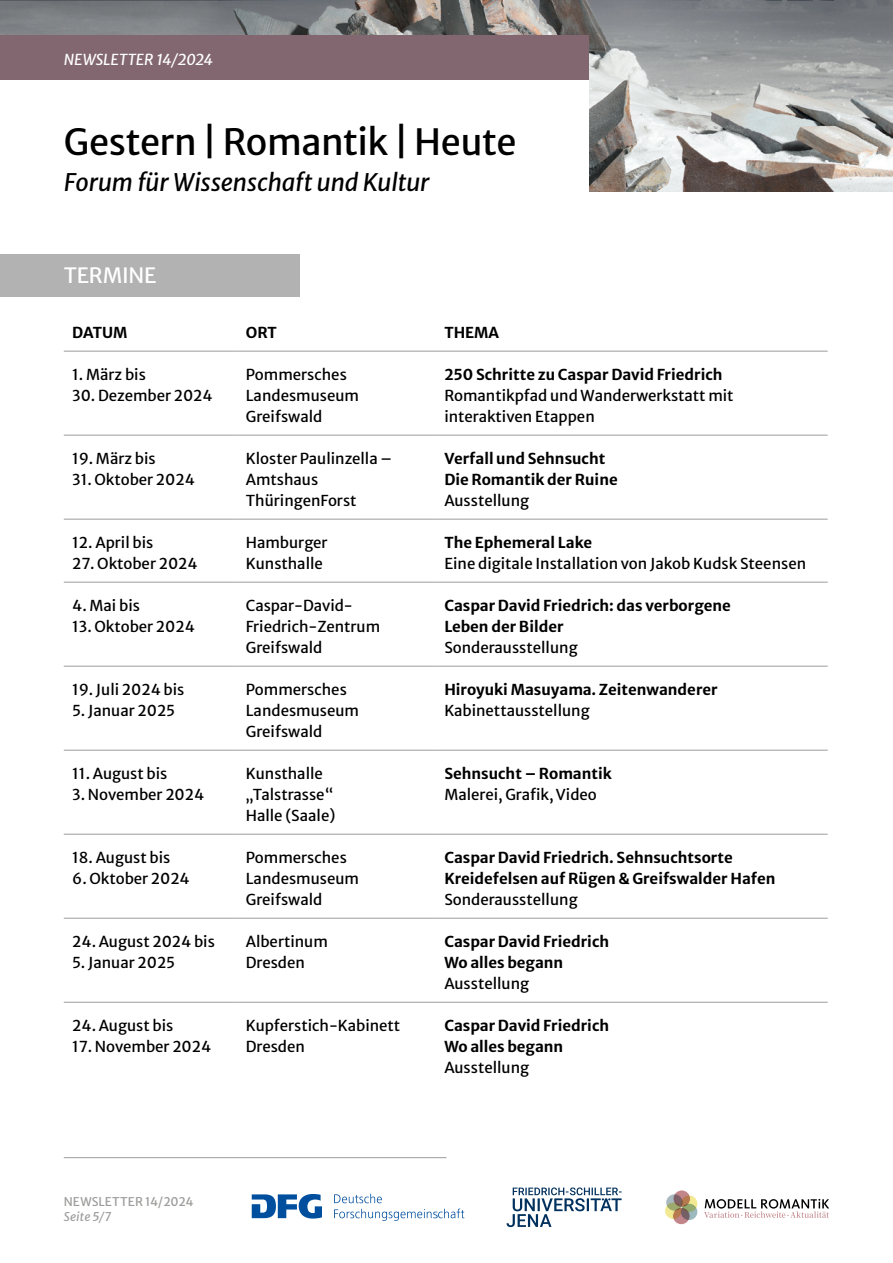
<style>
.page{position:relative;width:893px;height:1263px;background:#fff}
.page>*{position:absolute;margin:0;border:0;box-sizing:border-box;transform-origin:0 0}
.t1{font:36px "Merriweather Sans";letter-spacing:-.015em;color:#000}
.t2{font:italic 24px "Merriweather Sans";letter-spacing:-.005em;color:#000}
.t3{font:21px "Merriweather Sans";letter-spacing:-.015em;color:#fff}
.Text{font:15px/21px "Merriweather Sans";color:#000}
.Text-2{font:700 15px "Merriweather Sans";color:#000}
.t4{font:italic 15px "Merriweather Sans";letter-spacing:-.005em;color:#fff}
.t5{font:12px "Merriweather Sans";letter-spacing:.005em;color:#9d9d9c}
.t6{font:italic 12px "Merriweather Sans";letter-spacing:.01em;color:#9d9d9c}
</style>
<div class="page">
<img style="left:0;top:0;width:893px;height:191px">
<div style="left:0;top:35px;width:589px;height:111px;background:#826670"></div>
<div style="left:0;top:81px;width:589px;height:118px;background:#fff"></div>
<svg style="left:506px;top:1187px;width:116px;height:40px"></svg>
<svg style="left:252px;top:1194px;width:70px;height:24px"></svg>
<svg style="left:334px;top:1194px;width:130px;height:27px"></svg>
<hr style="left:64px;top:1157px;width:382px;height:1px;background:#9d9d9c">
<div style="left:666px;top:1194px;width:17px;height:17px;background:#a8b9c0;border-radius:50%"></div>
<div style="left:666px;top:1194px;width:17px;height:17px;border:1px solid #fff;border-radius:50%"></div>
<div style="left:680px;top:1203px;width:18px;height:17px;background:#9cb9c0;border-radius:50%"></div>
<div style="left:680px;top:1203px;width:18px;height:18px;border:1px solid #fff;border-radius:50%"></div>
<svg style="left:673px;top:1190px;width:17px;height:17px"></svg>
<div style="left:673px;top:1190px;width:18px;height:17px;border:1px solid #fff;border-radius:50%"></div>
<svg style="left:673px;top:1207px;width:17px;height:18px"></svg>
<div style="left:672px;top:1207px;width:18px;height:18px;border:1px solid #fff;border-radius:50%"></div>
<svg style="left:665px;top:1202px;width:17px;height:17px"></svg>
<div style="left:664px;top:1202px;width:18px;height:17px;border:1px solid #fff;border-radius:50%"></div>
<svg style="left:680px;top:1195px;width:18px;height:17px"></svg>
<div style="left:680px;top:1195px;width:18px;height:17px;border:1px solid #fff;border-radius:50%"></div>
<svg style="left:704px;top:1199px;width:125px;height:19px"></svg>
<div style="left:0;top:254px;width:300px;height:42px;background:#b3b2b2"></div>
<hr style="left:64px;top:351px;width:173px;height:1px;background:#9d9d9c">
<hr style="left:237px;top:351px;width:199px;height:1px;background:#9d9d9c">
<hr style="left:436px;top:351px;width:392px;height:1px;background:#9d9d9c">
<hr style="left:64px;top:435px;width:173px;height:1px;background:#9d9d9c">
<hr style="left:237px;top:435px;width:199px;height:1px;background:#9d9d9c">
<hr style="left:436px;top:435px;width:392px;height:1px;background:#9d9d9c">
<hr style="left:64px;top:519px;width:173px;height:1px;background:#9d9d9c">
<hr style="left:237px;top:519px;width:199px;height:1px;background:#9d9d9c">
<hr style="left:436px;top:519px;width:392px;height:1px;background:#9d9d9c">
<hr style="left:64px;top:582px;width:173px;height:1px;background:#9d9d9c">
<hr style="left:237px;top:582px;width:199px;height:1px;background:#9d9d9c">
<hr style="left:436px;top:582px;width:392px;height:1px;background:#9d9d9c">
<hr style="left:64px;top:834px;width:173px;height:1px;background:#9d9d9c">
<hr style="left:237px;top:834px;width:199px;height:1px;background:#9d9d9c">
<hr style="left:436px;top:834px;width:392px;height:1px;background:#9d9d9c">
<hr style="left:64px;top:918px;width:173px;height:1px;background:#9d9d9c">
<hr style="left:237px;top:918px;width:199px;height:1px;background:#9d9d9c">
<hr style="left:436px;top:918px;width:392px;height:1px;background:#9d9d9c">
<hr style="left:64px;top:1002px;width:173px;height:1px;background:#9d9d9c">
<hr style="left:237px;top:1002px;width:199px;height:1px;background:#9d9d9c">
<hr style="left:436px;top:1002px;width:392px;height:1px;background:#9d9d9c">
<hr style="left:64px;top:666px;width:173px;height:1px;background:#9d9d9c">
<hr style="left:237px;top:666px;width:199px;height:1px;background:#9d9d9c">
<hr style="left:436px;top:666px;width:392px;height:1px;background:#9d9d9c">
<hr style="left:64px;top:750px;width:173px;height:1px;background:#9d9d9c">
<hr style="left:237px;top:750px;width:199px;height:1px;background:#9d9d9c">
<hr style="left:436px;top:750px;width:392px;height:1px;background:#9d9d9c">
<p class="t4" style="left:64px;top:46px;width:151px">NEWSLETTER 14/2024</p>
<h1 class="t1" style="left:64px;top:111px;width:454px">Gestern | Romantik | Heute</h1>
<h2 class="t2" style="left:64px;top:161px;width:367px">Forum für Wissenschaft und Kultur</h2>
<p class="t3" style="left:64px;top:257px;width:94px">TERMINE</p>
<p class="Text-2" style="left:72px;top:320px;width:57px">DATUM</p>
<p class="Text-2" style="left:246px;top:320px;width:33px">ORT</p>
<p class="Text-2" style="left:444px;top:320px;width:56px">THEMA</p>
<p class="Text" style="left:72px;top:363px;width:75px">1. März bis</p>
<p class="Text" style="left:72px;top:384px;width:142px">30. Dezember 2024</p>
<p class="Text" style="left:246px;top:363px;width:103px">Pommersches</p>
<p class="Text" style="left:246px;top:384px;width:115px">Landesmuseum</p>
<p class="Text" style="left:246px;top:405px;width:78px">Greifswald</p>
<p class="Text-2" style="left:444px;top:362px;width:280px">250 Schritte zu Caspar David Friedrich</p>
<p class="Text" style="left:444px;top:384px;width:291px">Romantikpfad und Wanderwerkstatt mit</p>
<p class="Text" style="left:444px;top:405px;width:152px">interaktiven Etappen</p>
<p class="Text" style="left:72px;top:447px;width:85px">19. März bis</p>
<p class="Text" style="left:72px;top:468px;width:124px">31. Oktober 2024</p>
<p class="Text" style="left:72px;top:531px;width:83px">12. April bis</p>
<p class="Text" style="left:72px;top:552px;width:127px">27. Oktober 2024</p>
<p class="Text" style="left:72px;top:594px;width:69px">4. Mai bis</p>
<p class="Text" style="left:72px;top:615px;width:124px">13. Oktober 2024</p>
<p class="Text" style="left:72px;top:678px;width:114px">19. Juli 2024 bis</p>
<p class="Text" style="left:72px;top:699px;width:104px">5. Januar 2025</p>
<p class="Text" style="left:72px;top:762px;width:97px">11. August bis</p>
<p class="Text" style="left:72px;top:783px;width:133px">3. November 2024</p>
<p class="Text" style="left:72px;top:846px;width:100px">18. August bis</p>
<p class="Text" style="left:72px;top:867px;width:119px">6. Oktober 2024</p>
<p class="Text" style="left:72px;top:930px;width:144px">24. August 2024 bis</p>
<p class="Text" style="left:72px;top:951px;width:104px">5. Januar 2025</p>
<p class="Text" style="left:72px;top:1014px;width:103px">24. August bis</p>
<p class="Text" style="left:72px;top:1035px;width:140px">17. November 2024</p>
<p class="Text" style="left:246px;top:447px;width:148px">Kloster Paulinzella –</p>
<p class="Text" style="left:246px;top:468px;width:74px">Amtshaus</p>
<p class="Text" style="left:246px;top:489px;width:112px">ThüringenForst</p>
<p class="Text" style="left:246px;top:531px;width:83px">Hamburger</p>
<p class="Text" style="left:246px;top:552px;width:79px">Kunsthalle</p>
<p class="Text" style="left:246px;top:594px;width:109px">Caspar-David-</p>
<p class="Text" style="left:246px;top:615px;width:136px">Friedrich-Zentrum</p>
<p class="Text" style="left:246px;top:636px;width:78px">Greifswald</p>
<p class="Text" style="left:246px;top:678px;width:103px">Pommersches</p>
<p class="Text" style="left:246px;top:699px;width:115px">Landesmuseum</p>
<p class="Text" style="left:246px;top:720px;width:78px">Greifswald</p>
<p class="Text" style="left:246px;top:762px;width:79px">Kunsthalle</p>
<p class="Text" style="left:246px;top:783px;width:89px">„Talstrasse“</p>
<p class="Text" style="left:246px;top:804px;width:91px">Halle (Saale)</p>
<p class="Text" style="left:246px;top:846px;width:103px">Pommersches</p>
<p class="Text" style="left:246px;top:867px;width:115px">Landesmuseum</p>
<p class="Text" style="left:246px;top:888px;width:78px">Greifswald</p>
<p class="Text" style="left:246px;top:930px;width:84px">Albertinum</p>
<p class="Text" style="left:246px;top:951px;width:61px">Dresden</p>
<p class="Text-2" style="left:444px;top:446px;width:163px">Verfall und Sehnsucht</p>
<p class="Text-2" style="left:444px;top:467px;width:175px">Die Romantik der Ruine</p>
<p class="Text" style="left:444px;top:489px;width:86px">Ausstellung</p>
<p class="Text-2" style="left:444px;top:530px;width:149px">The Ephemeral Lake</p>
<p class="Text" style="left:444px;top:552px;width:363px">Eine digitale Installation von Jakob Kudsk Steensen</p>
<p class="Text-2" style="left:444px;top:593px;width:288px">Caspar David Friedrich: das verborgene</p>
<p class="Text-2" style="left:444px;top:614px;width:121px">Leben der Bilder</p>
<p class="Text" style="left:444px;top:636px;width:135px">Sonderausstellung</p>
<p class="Text-2" style="left:444px;top:677px;width:275px">Hiroyuki Masuyama. Zeitenwanderer</p>
<p class="Text" style="left:444px;top:699px;width:147px">Kabinettausstellung</p>
<p class="Text-2" style="left:444px;top:761px;width:169px">Sehnsucht – Romantik</p>
<p class="Text" style="left:444px;top:783px;width:154px">Malerei, Grafik, Video</p>
<p class="Text-2" style="left:444px;top:845px;width:290px">Caspar David Friedrich. Sehnsuchtsorte</p>
<p class="Text-2" style="left:444px;top:866px;width:333px">Kreidefelsen auf Rügen &amp; Greifswalder Hafen</p>
<p class="Text" style="left:444px;top:888px;width:135px">Sonderausstellung</p>
<p class="Text-2" style="left:444px;top:929px;width:166px">Caspar David Friedrich</p>
<p class="Text-2" style="left:444px;top:950px;width:120px">Wo alles begann</p>
<p class="Text" style="left:444px;top:972px;width:86px">Ausstellung</p>
<p class="Text" style="left:246px;top:1014px;width:156px">Kupferstich-Kabinett<br>Dresden</p>
<p class="Text-2" style="left:444px;top:1013px;width:166px">Caspar David Friedrich</p>
<p class="Text-2" style="left:444px;top:1034px;width:120px">Wo alles begann</p>
<p class="Text" style="left:444px;top:1056px;width:86px">Ausstellung</p>
<p class="t5" style="left:64px;top:1191px;width:131px">NEWSLETTER 14/2024</p>
<p class="t6" style="left:64px;top:1205px;width:49px">Seite 5/7</p>
</div>
